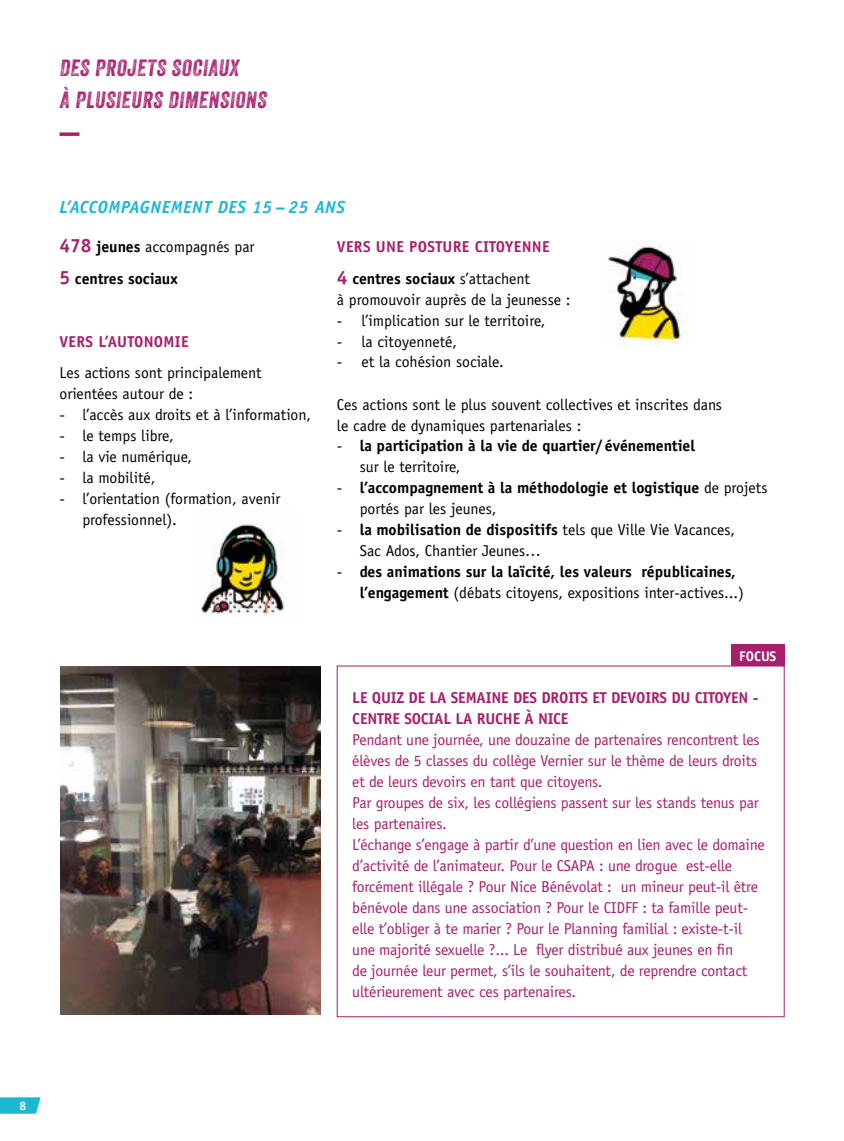
<style>
.page{position:relative;width:844px;height:1141px;background:#fff}
.page>*{position:absolute;margin:0;border:0;box-sizing:border-box;transform-origin:0 0}
.t1{font:italic 22.75px/31.5px "Veneer Two";letter-spacing:.03em;color:#a81f6b}
.t2{font:italic 700 17.5px "Officina Sans LT";letter-spacing:.03em;color:#1bb8d1}
.t3{font:15.75px/21px "Officina Sans LT";letter-spacing:-.01em;color:#a81f6b}
.t4{font:15.75px/21px "Officina Sans LT";color:#000}
.t5{font:700 15.75px/21px "Officina Sans LT";color:#000}
.t6{font:700 15.75px/21px "Officina Sans LT";letter-spacing:-.01em;color:#a81f6b}
.t7{font:700 15.75px/31.5px "Officina Sans LT";letter-spacing:.02em;color:#a81f6b}
.t8{font:700 14px "Officina Sans LT";color:#fff}
.t9{font:700 12.25px "Officina Sans LT";color:#fff}
.s1{font-size:19.25px;color:#a81f6b}
.s2{font-weight:400}
.s3{font-size:19.25px}
.s4{color:#000}
.s5{font-weight:400;color:#000}
.s6{font-weight:700}
</style>
<div class="page">
<svg style="left:0;top:1097px;width:41px;height:17px"></svg>
<svg style="left:60px;top:132px;width:19px;height:4px"></svg>
<img style="left:608px;top:241px;width:74px;height:104px">
<div style="left:730px;top:644px;width:54px;height:22px;background:#a81f6b"></div>
<img style="left:60px;top:667px;width:260px;height:348px">
<img style="left:201px;top:521px;width:84px;height:93px">
<h1 class="t1" style="left:60px;top:52px;width:180px">DES PROJETS SOCIAUX à PLUSIEU</h1>
<h1 class="t1" style="left:142px;top:84px;width:68px">RS DIMENSIONS</h1>
<p class="t2" style="left:60px;top:197px;width:92px">L’ACCOMPAGNEMENT</p>
<p class="t2" style="left:218px;top:197px;width:11px">DES</p>
<p class="t2" style="left:252px;top:197px;width:84px">15 – 25 ANS</p>
<p class="t5" style="left:60px;top:231px;width:196px;line-height:31.5px"><span class="s1">478</span> jeunes <span class="s2">accompagnés par<br></span><span class="s1">5</span> centres sociaux</p>
<p class="t7" style="left:337px;top:231px;width:214px">Vers une posture citoyenne<br><span class="s3">4</span> <span class="s4">centres sociaux</span> <span class="s5">s’attachent</span></p>
<p class="t4" style="left:337px;top:289px;width:235px">à promouvoir auprès de la jeunesse :</p>
<p class="t4" style="left:337px;top:310px;width:210px">- l’implication sur le territoire,</p>
<p class="t4" style="left:337px;top:331px;width:122px">- la citoyenneté,</p>
<p class="t4" style="left:337px;top:352px;width:168px">- et la cohésion sociale.</p>
<p class="t4" style="left:337px;top:394px;width:386px">Ces actions sont le plus souvent collectives et inscrites dans le cadre de dynamiques partenariales :</p>
<p class="t5" style="left:359px;top:435px;width:337px;text-indent:-23px"><span class="s2">-</span> la participation à la vie de quartier/événementiel <span class="s2">sur le territoire,</span></p>
<p class="t5" style="left:359px;top:477px;width:409px;text-indent:-23px"><span class="s2">-</span> l’accompagnement à la méthodologie et logistique <span class="s2">de projets portés par les jeunes,</span></p>
<p class="t4" style="left:337px;top:520px;width:399px">- <span class="s6">la mobilisation de dispositifs</span> tels que Ville Vie Vacances,<br>Sac Ados, Chantier Jeunes…</p>
<p class="t5" style="left:359px;top:561px;width:385px;text-indent:-23px"><span class="s2">-</span> des animations sur la laïcité, les valeurs républicaines, l’engagement <span class="s2">(débats citoyens, expositions inter-actives...)</span></p>
<p class="t7" style="left:60px;top:325px;width:131px">Vers l’autonomie</p>
<p class="t4" style="left:60px;top:362px;width:203px">Les actions sont principalement orientées autour de :</p>
<p class="t4" style="left:60px;top:404px;width:253px">- l’accès aux droits et à l’information,</p>
<p class="t4" style="left:60px;top:425px;width:116px">- le temps libre,</p>
<p class="t4" style="left:60px;top:446px;width:134px">- la vie numérique,</p>
<p class="t4" style="left:60px;top:467px;width:97px">- la mobilité,</p>
<p class="t4" style="left:82px;top:488px;width:200px;text-indent:-23px">- l’orientation (formation, avenir professionnel).</p>
<p class="t8" style="left:739px;top:647px;width:39px">focus</p>
<p class="t6" style="left:352px;top:687px;width:408px">Le Quiz de la Semaine des droits et devoirs du citoyen -<br>Centre social La Ruche à Nice</p>
<p class="t3" style="left:352px;top:730px;width:414px">Pendant une journée, une douzaine de partenaires rencontrent les élèves de 5 classes du collège Vernier sur le thème de leurs droits et de leurs devoirs en tant que citoyens.<br>Par groupes de six, les collégiens passent sur les stands tenus par les partenaires.<br>L’échange s’engage à partir d’une question en lien avec le domaine d’activité de l’animateur. Pour le CSAPA</p>
<p class="t3" style="left:352px;top:856px;width:407px;text-indent:247px">: une drogue est-elle forcément illégale ? Pour Nice Bénévolat : un mineur peut-il être bénévole dans une association ? Pour le CIDFF</p>
<p class="t3" style="left:352px;top:898px;width:397px;text-indent:290px">: ta famille peut&shy;elle t’obliger à te marier ? Pour le Planning familial : existe-t-il une majorité sexuelle ?... Le flyer distribué aux jeunes en fin de journée leur permet, s’ils le souhaitent, de reprendre contact ultérieurement avec ces partenaires.</p>
<p class="t9" style="left:19px;top:1098px;width:8px">8</p>
</div>
